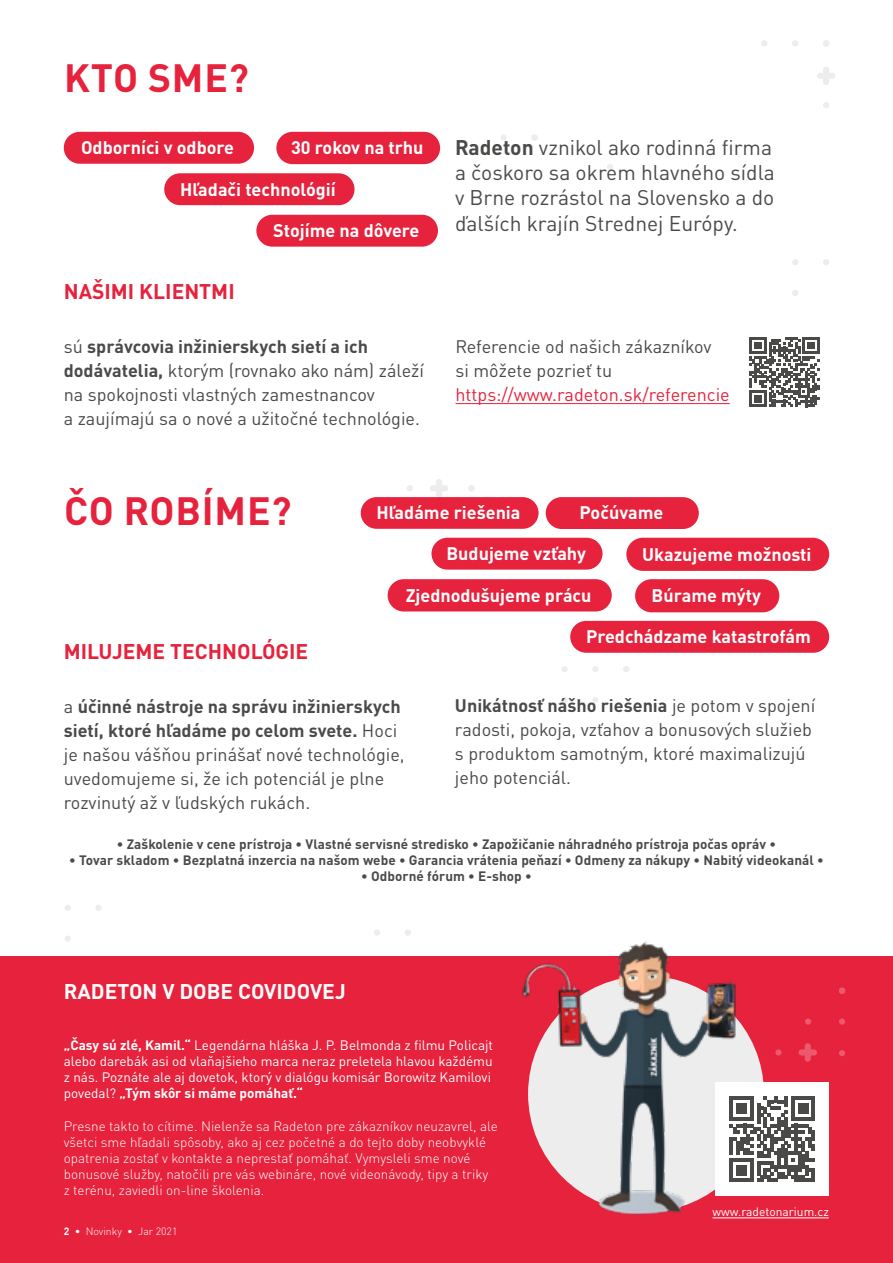
<style>
.page{position:relative;width:893px;height:1263px;background:#fff}
.page>*{position:absolute;margin:0;border:0;box-sizing:border-box;transform-origin:0 0}
.t1{font:700 39px "DIN Pro";letter-spacing:.02em;color:#e6223d}
.t2{font:21px/25.2px "DIN Pro";color:#4a4a49}
.t3{font:700 21px "DIN Pro";color:#e6223d}
.t4{font:700 21px "DIN Pro";color:#fff}
.t5{font:18px/24px "DIN Pro";color:#4a4a49}
.t6{font:700 18px "DIN Pro";color:#fff}
.t7{font:18px "DIN Pro";color:#e6223d}
.t8{font:300 13.5px/16.2px "DIN Pro";color:#fff}
.t9{font:13.5px/16.2px "DIN Pro";color:#fff}
.t10{font:700 13.5px "DIN Pro";letter-spacing:.005em;color:#4a4a49}
.t11{font:12px "DIN Pro";color:#fff}
.t12{font:300 10.5px "DIN Pro";color:#fff}
.s1{font-weight:700}
</style>
<div class="page">
<div style="left:0;top:957px;width:893px;height:306px;background:#e6223d"></div>
<svg style="left:823px;top:102px;width:6px;height:6px"></svg>
<svg style="left:407px;top:485px;width:6px;height:6px"></svg>
<svg style="left:761px;top:40px;width:6px;height:6px"></svg>
<svg style="left:823px;top:40px;width:6px;height:6px"></svg>
<div style="left:468px;top:485px;width:7px;height:6px;background:#ededed;border-radius:50%"></div>
<svg style="left:792px;top:40px;width:6px;height:6px"></svg>
<div style="left:531px;top:134px;width:7px;height:7px;background:#ededed;border-radius:50%"></div>
<div style="left:501px;top:134px;width:6px;height:7px;background:#ededed;border-radius:50%"></div>
<svg style="left:823px;top:259px;width:6px;height:6px"></svg>
<svg style="left:792px;top:259px;width:6px;height:6px"></svg>
<svg style="left:792px;top:290px;width:6px;height:6px"></svg>
<svg style="left:607px;top:164px;width:6px;height:6px"></svg>
<svg style="left:817px;top:67px;width:18px;height:18px"></svg>
<svg style="left:430px;top:479px;width:18px;height:18px"></svg>
<div style="left:561px;top:697px;width:7px;height:6px;background:#ededed;border-radius:50%"></div>
<div style="left:561px;top:666px;width:7px;height:6px;background:#ededed;border-radius:50%"></div>
<svg style="left:592px;top:697px;width:6px;height:6px"></svg>
<svg style="left:592px;top:666px;width:6px;height:6px"></svg>
<svg style="left:623px;top:666px;width:6px;height:6px"></svg>
<div style="left:405px;top:929px;width:6px;height:7px;background:#ededed;border-radius:50%"></div>
<div style="left:374px;top:929px;width:6px;height:7px;background:#ededed;border-radius:50%"></div>
<div style="left:95px;top:905px;width:7px;height:6px;background:#ededed;border-radius:50%"></div>
<svg style="left:65px;top:905px;width:6px;height:6px"></svg>
<div style="left:65px;top:935px;width:6px;height:7px;background:#ededed;border-radius:50%"></div>
<div style="left:805px;top:1018px;width:6px;height:7px;background:#ec586c;border-radius:50%"></div>
<svg style="left:775px;top:1049px;width:6px;height:6px"></svg>
<svg style="left:839px;top:988px;width:6px;height:6px"></svg>
<div style="left:839px;top:1018px;width:6px;height:7px;background:#ec586c;border-radius:50%"></div>
<svg style="left:839px;top:1050px;width:6px;height:6px"></svg>
<svg style="left:798px;top:1043px;width:19px;height:19px"></svg>
<img style="left:520px;top:941px;width:217px;height:274px">
<hr style="left:455px;top:403px;width:275px;height:1px;background:#e6223d">
<svg style="left:749px;top:337px;width:70px;height:70px"></svg>
<div style="left:64px;top:132px;width:190px;height:32px;background:#e6223d;border-radius:16px"></div>
<div style="left:276px;top:132px;width:164px;height:32px;background:#e6223d;border-radius:16px"></div>
<div style="left:164px;top:173px;width:191px;height:32px;background:#e6223d;border-radius:16px"></div>
<div style="left:256px;top:215px;width:182px;height:32px;background:#e6223d;border-radius:16px"></div>
<div style="left:546px;top:497px;width:153px;height:32px;background:#e6223d;border-radius:16px"></div>
<div style="left:361px;top:497px;width:178px;height:32px;background:#e6223d;border-radius:16px"></div>
<div style="left:626px;top:538px;width:203px;height:33px;background:#e6223d;border-radius:17px"></div>
<div style="left:431px;top:538px;width:171px;height:32px;background:#e6223d;border-radius:16px"></div>
<div style="left:570px;top:621px;width:259px;height:32px;background:#e6223d;border-radius:16px"></div>
<div style="left:388px;top:579px;width:224px;height:32px;background:#e6223d;border-radius:16px"></div>
<div style="left:635px;top:579px;width:144px;height:33px;background:#e6223d;border-radius:17px"></div>
<hr style="left:712px;top:1217px;width:117px;height:1px;background:#fff">
<div style="left:716px;top:1083px;width:113px;height:113px;background:#fff"></div>
<svg style="left:729px;top:1096px;width:86px;height:86px"></svg>
<h1 class="t1" style="left:64px;top:45px;width:186px">KTO SME?</h1>
<p class="t6" style="left:81px;top:133px;width:155px">Odborníci v odbore</p>
<p class="t6" style="left:291px;top:133px;width:134px">30 rokov na trhu</p>
<p class="t6" style="left:180px;top:174px;width:157px">Hľadači technológií</p>
<p class="t6" style="left:273px;top:216px;width:148px">Stojíme na dôvere</p>
<p class="t2" style="left:455px;top:133px;width:321px"><span class="s1">Radeton</span> vznikol ako rodinná firma a čoskoro sa okrem hlavného sídla v Brne rozrástol na Slovensko a do ďalších krajín Strednej Európy.</p>
<p class="t3" style="left:64px;top:274px;width:172px">NAŠIMI KLIENTMI</p>
<p class="t5" style="left:64px;top:333px;width:362px">sú <span class="s1">správcovia inžinierskych sietí a ich dodávatelia,</span> ktorým (rovnako ako nám) záleží na spokojnosti vlastných zamestnancov<br>a zaujímajú sa o nové a užitočné technológie.</p>
<p class="t5" style="left:455px;top:333px;width:258px">Referencie od našich zákazníkov si môžete pozrieť tu</p>
<p class="t7" style="left:455px;top:380px;width:276px">https://www.radeton.sk/referencie</p>
<h1 class="t1" style="left:64px;top:478px;width:229px">ČO ROBÍME?</h1>
<p class="t6" style="left:376px;top:498px;width:146px">Hľadáme riešenia</p>
<p class="t6" style="left:579px;top:498px;width:85px">Počúvame</p>
<p class="t6" style="left:446px;top:539px;width:141px">Budujeme vzťahy</p>
<p class="t6" style="left:642px;top:539px;width:171px">Ukazujeme možnosti</p>
<p class="t6" style="left:406px;top:580px;width:187px">Zjednodušujeme prácu</p>
<p class="t6" style="left:652px;top:581px;width:111px">Búrame mýty</p>
<p class="t6" style="left:586px;top:622px;width:226px">Predchádzame katastrofám</p>
<p class="t3" style="left:64px;top:634px;width:246px">MILUJEME TECHNOLÓGIE</p>
<p class="t5" style="left:64px;top:693px;width:342px">a <span class="s1">účinné nástroje na správu inžinierskych sietí, ktoré hľadáme po celom svete.</span> Hoci je našou vášňou prinášať nové technológie, uvedomujeme si, že ich potenciál je plne rozvinutý až v ľudských rukách.</p>
<p class="t5" style="left:455px;top:691px;width:362px"><span class="s1">Unikátnosť nášho riešenia</span> je potom v spojení radosti, pokoja, vzťahov a bonusových služieb s produktom samotným, ktoré maximalizujú jeho potenciál.</p>
<p class="t10" style="left:117px;top:833px;width:661px">• Zaškolenie v cene prístroja • Vlastné servisné stredisko • Zapožičanie náhradného prístroja počas opráv •</p>
<p class="t10" style="left:69px;top:849px;width:756px">• Tovar skladom • Bezplatná inzercia na našom webe • Garancia vrátenia peňazí • Odmeny za nákupy • Nabitý videokanál •</p>
<p class="t10" style="left:361px;top:865px;width:172px">• Odborné fórum • E-shop •</p>
<p class="t4" style="left:64px;top:974px;width:284px">RADETON V DOBE COVIDOVEJ</p>
<p class="t9" style="left:64px;top:1035px;width:431px"><span class="s1">„Časy sú zlé, Kamil.“</span> Legendárna hláška J. P. Belmonda z filmu Policajt alebo darebák asi od vlaňajšieho marca neraz preletela hlavou každému z nás. Poznáte ale aj dovetok, ktorý v dialógu komisár Borowitz Kamilovi povedal? <span class="s1">„Tým skôr si máme pomáhať.“</span></p>
<p class="t8" style="left:64px;top:1116px;width:436px">Presne takto to cítime. Nielenže sa Radeton pre zákazníkov neuzavrel, ale všetci sme hľadali spôsoby, ako aj cez početné a do tejto doby neobvyklé opatrenia zostať v kontakte a neprestať pomáhať. Vymysleli sme nové bonusové služby, natočili pre vás webináre, nové videonávody, tipy a triky<br>z terénu, zaviedli on-line školenia.</p>
<p class="t12" style="left:64px;top:1223px;width:115px"><span class="s1">2</span> • Novinky • Jar 2021</p>
<p class="t11" style="left:712px;top:1202px;width:118px">www.radetonarium.cz</p>
</div>
